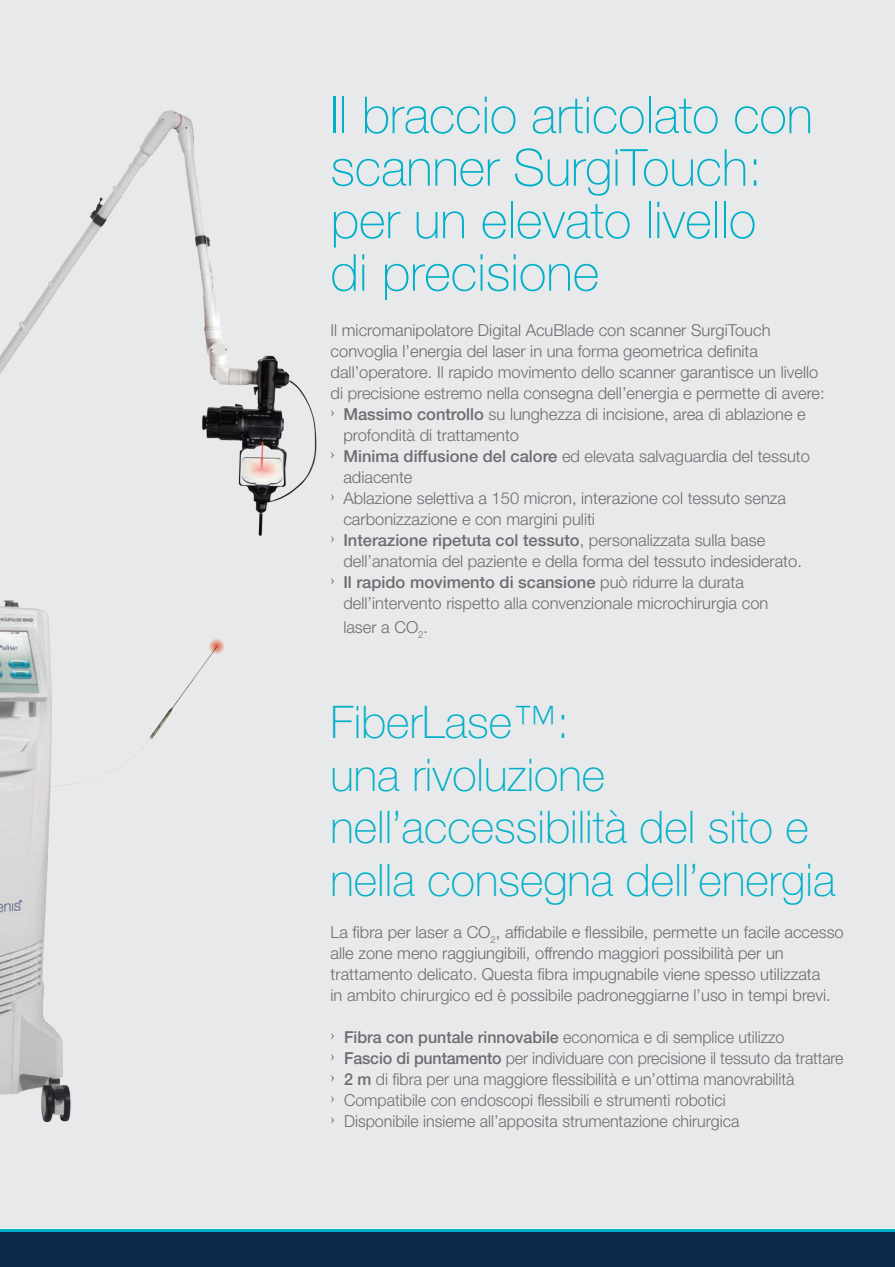
<style>
.page{position:relative;width:895px;height:1267px;background:#fff}
.page>*{position:absolute;margin:0;border:0;box-sizing:border-box;transform-origin:0 0}
.t1{font:100 51px/52.5px "Helvetica Neue LT Pro";color:#00b0c8}
.t2{font:100 45px/52.5px "Helvetica Neue LT Pro";color:#00b0c8}
.t3{font:300 16.5px/21px "Helvetica Neue LT Pro";color:#6c6d70}
.t4{font:500 16.5px "Helvetica Neue LT Pro";color:#6c6d70}
.s1{font-weight:500}
.s2{font-weight:300}
</style>
<div class="page">
<div style="left:0;top:0;width:895px;height:1227px;background:#e8e9ea"></div>
<div style="left:0;top:1229px;width:895px;height:37px;background:#0b2749"></div>
<hr style="left:0;top:1228px;width:895px;height:3px;background:#00b0c8">
<img style="left:0;top:110px;width:457px;height:1122px">
<svg style="left:208px;top:637px;width:16px;height:17px"></svg>
<h1 class="t1" style="left:330px;top:88px;width:484px">Il braccio articolato con scanner SurgiTouch: per un elevato livello<br>di precisione</h1>
<p class="t3" style="left:330px;top:319px;width:441px">Il micromanipolatore Digital AcuBlade con scanner SurgiTouch</p>
<p class="t3" style="left:330px;top:340px;width:429px">convoglia l’energia del laser in una forma geometrica definita</p>
<p class="t3" style="left:330px;top:361px;width:489px">dall’operatore. Il rapido movimento dello scanner garantisce un livello</p>
<p class="t3" style="left:330px;top:382px;width:495px">di precisione estremo nella consegna dell’energia e permette di avere:</p>
<p class="t3" style="left:330px;top:403px;width:476px"><sup>›</sup> <span class="s1">Massimo controllo</span> su lunghezza di incisione, area di ablazione e</p>
<p class="t3" style="left:343px;top:424px;width:177px">profondità di trattamento</p>
<p class="t3" style="left:330px;top:445px;width:481px"><sup>›</sup> <span class="s1">Minima diffusione del calore</span> ed elevata salvaguardia del tessuto</p>
<p class="t3" style="left:343px;top:466px;width:71px">adiacente</p>
<p class="t3" style="left:330px;top:487px;width:457px"><sup>›</sup> Ablazione selettiva a 150 micron, interazione col tessuto senza</p>
<p class="t3" style="left:343px;top:508px;width:253px">carbonizzazione e con margini puliti</p>
<p class="t4" style="left:330px;top:530px;width:436px"><sup>›</sup> Interazione ripetuta col tessuto<span class="s2">, personalizzata sulla base</span></p>
<p class="t3" style="left:343px;top:550px;width:460px">dell’anatomia del paziente e della forma del tessuto indesiderato.</p>
<p class="t4" style="left:330px;top:572px;width:415px"><sup>›</sup> Il rapido movimento di scansione <span class="s2">può ridurre la durata</span></p>
<p class="t3" style="left:343px;top:592px;width:426px">dell’intervento rispetto alla convenzionale microchirurgia con</p>
<p class="t3" style="left:343px;top:616px;width:86px">laser a CO<sub>2</sub>.</p>
<h2 class="t2" style="left:330px;top:695px;width:506px">FiberLase™:<br>una rivoluzione nell’accessibilità del sito e nella consegna dell’energia</h2>
<p class="t3" style="left:330px;top:921px;width:515px">La fibra per laser a CO<sub>2</sub>, affidabile e flessibile, permette un facile accesso alle zone meno raggiungibili, offrendo maggiori possibilità per un trattamento delicato. Questa fibra impugnabile viene spesso utilizzata<br>in ambito chirurgico ed è possibile padroneggiarne l’uso in tempi brevi.</p>
<p class="t3" style="left:330px;top:1026px;width:514px"><sup>›</sup> <span class="s1">Fibra con puntale rinnovabile</span> economica e di semplice utilizzo<br><sup>›</sup> <span class="s1">Fascio di puntamento</span> per individuare con precisione il tessuto da trattare <sup>›</sup> <span class="s1">2 m</span> di fibra per una maggiore flessibilità e un’ottima manovrabilità<br><sup>›</sup> Compatibile con endoscopi flessibili e strumenti robotici<br><sup>›</sup> Disponibile insieme all’apposita strumentazione chirurgica</p>
</div>
